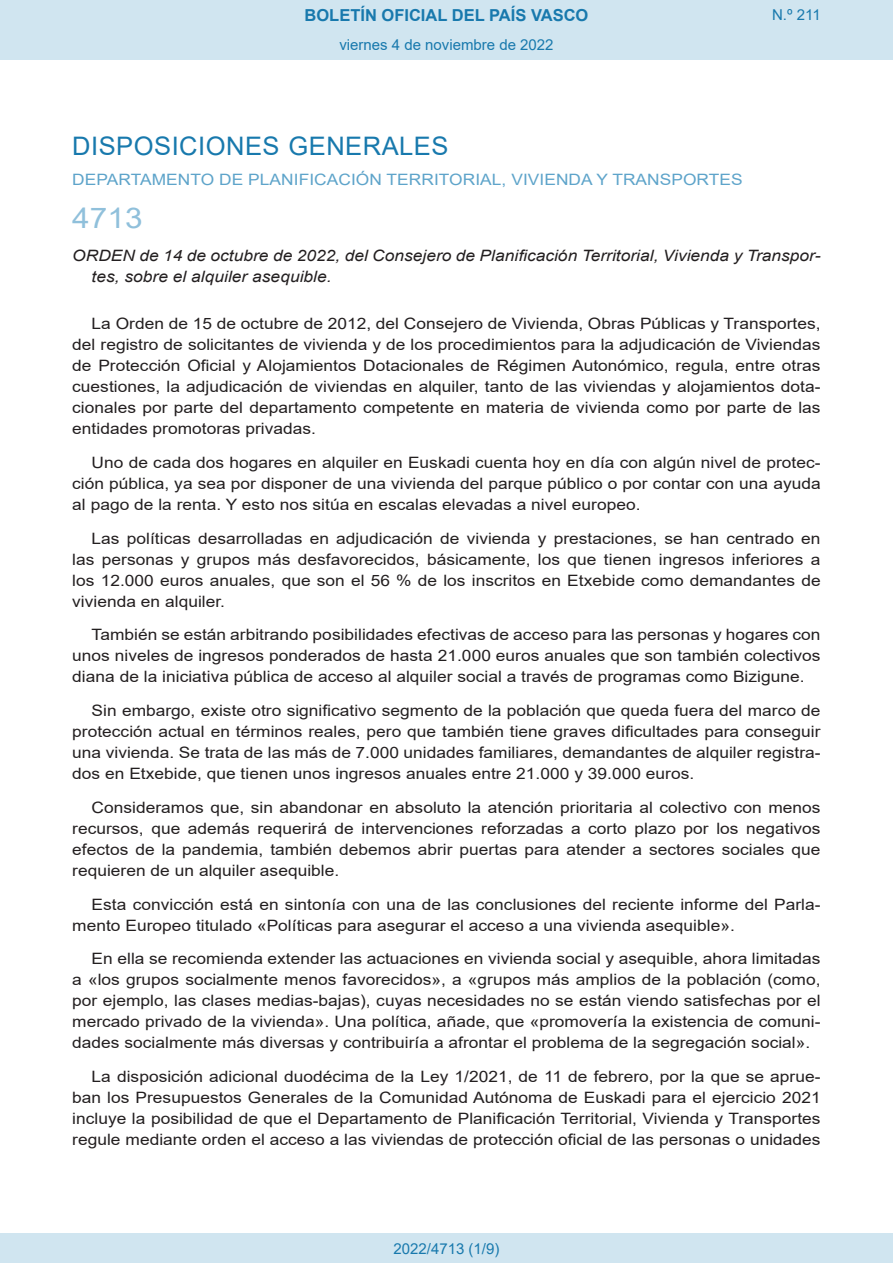
<style>
.page{position:relative;width:893px;height:1263px;background:#fff}
.page>*{position:absolute;margin:0;border:0;box-sizing:border-box;transform-origin:0 0}
.BOPVOrden{font:28.5px "Arial";color:#90c0db;scale:1.11 1}
.BOPVSeccion{font:25.5px "Arial";letter-spacing:.02em;color:#1879ad}
.t1{font:700 16.5px "Arial";color:#1879ad}
.BOPVDetalle{font:15.6px/21px "Arial";color:#231f20;text-align:justify;scale:1.11 1}
.BOPVTitulo{font:italic 15.6px/21px "Arial";color:#231f20;scale:1.11 1}
.BOPVOrganismo{font:15.6px "Arial";letter-spacing:.005em;color:#5ea4ca;scale:1.11 1}
.Paginacion_Centro{font:15px "Arial";color:#1879ad}
</style>
<div class="page">
<div style="left:0;top:0;width:893px;height:60px;background:#d0e5f0"></div>
<div style="left:0;top:1233px;width:893px;height:30px;background:#d0e5f0"></div>
<p class="t1" style="left:305px;top:3px;width:285px">BOLETÍN OFICIAL DEL PAÍS VASCO</p>
<p class="Paginacion_Centro" style="left:339px;top:35px;width:216px">viernes 4 de noviembre de 2022</p>
<p class="Paginacion_Centro" style="left:772px;top:5px;width:50px">N.º 211</p>
<p class="BOPVSeccion" style="left:72px;top:128px;width:378px">DISPOSICIONES GENERALES</p>
<p class="BOPVOrganismo" style="left:72px;top:169px;width:605px">DEPARTAMENTO DE PLANIFICACIÓN TERRITORIAL, VIVIENDA Y TRANSPORTES</p>
<p class="BOPVOrden" style="left:72px;top:198px;width:65px">4713</p>
<p class="BOPVTitulo" style="left:92px;top:246px;width:658px;text-indent:-19px">ORDEN de 14 de octubre de 2022, del Consejero de Planificación Territorial, Vivienda y Transpor&shy;tes, sobre el alquiler asequible.</p>
<p class="BOPVDetalle" style="left:72px;top:313px;width:676px;text-indent:19px">La Orden de 15 de octubre de 2012, del Consejero de Vivienda, Obras Públicas y Transportes, del registro de solicitantes de vivienda y de los procedimientos para la adjudicación de Viviendas de Protección Oficial y Alojamientos Dotacionales de Régimen Autonómico, regula, entre otras cuestiones, la adjudicación de viviendas en alquiler, tanto de las viviendas y alojamientos dota&shy;cionales por parte del departamento competente en materia de vivienda como por parte de las entidades promotoras privadas.</p>
<p class="BOPVDetalle" style="left:72px;top:452px;width:676px;text-indent:19px">Uno de cada dos hogares en alquiler en Euskadi cuenta hoy en día con algún nivel de protec&shy;ción pública, ya sea por disponer de una vivienda del parque público o por contar con una ayuda al pago de la renta. Y esto nos sitúa en escalas elevadas a nivel europeo.</p>
<p class="BOPVDetalle" style="left:72px;top:527px;width:676px;text-indent:19px">Las políticas desarrolladas en adjudicación de vivienda y prestaciones, se han centrado en las personas y grupos más desfavorecidos, básicamente, los que tienen ingresos inferiores a los 12.000 euros anuales, que son el 56 % de los inscritos en Etxebide como demandantes de vivienda en alquiler.</p>
<p class="BOPVDetalle" style="left:72px;top:624px;width:676px;text-indent:19px">También se están arbitrando posibilidades efectivas de acceso para las personas y hogares con unos niveles de ingresos ponderados de hasta 21.000 euros anuales que son también colectivos diana de la iniciativa pública de acceso al alquiler social a través de programas como Bizigune.</p>
<p class="BOPVDetalle" style="left:72px;top:700px;width:676px;text-indent:19px">Sin embargo, existe otro significativo segmento de la población que queda fuera del marco de protección actual en términos reales, pero que también tiene graves dificultades para conseguir una vivienda. Se trata de las más de 7.000 unidades familiares, demandantes de alquiler registra&shy;dos en Etxebide, que tienen unos ingresos anuales entre 21.000 y 39.000 euros.</p>
<p class="BOPVDetalle" style="left:72px;top:797px;width:676px;text-indent:19px">Consideramos que, sin abandonar en absoluto la atención prioritaria al colectivo con menos recursos, que además requerirá de intervenciones reforzadas a corto plazo por los negativos efectos de la pandemia, también debemos abrir puertas para atender a sectores sociales que requieren de un alquiler asequible.</p>
<p class="BOPVDetalle" style="left:72px;top:893px;width:676px;text-indent:19px">Esta convicción está en sintonía con una de las conclusiones del reciente informe del Parla&shy;mento Europeo titulado «Políticas para asegurar el acceso a una vivienda asequible».</p>
<p class="BOPVDetalle" style="left:72px;top:948px;width:676px;text-indent:19px">En ella se recomienda extender las actuaciones en vivienda social y asequible, ahora limitadas a «los grupos socialmente menos favorecidos», a «grupos más amplios de la población (como, por ejemplo, las clases medias-bajas), cuyas necesidades no se están viendo satisfechas por el mercado privado de la vivienda». Una política, añade, que «promovería la existencia de comuni&shy;dades socialmente más diversas y contribuiría a afrontar el problema de la segregación social».</p>
<p class="BOPVDetalle" style="left:72px;top:1066px;width:676px;text-indent:19px">La disposición adicional duodécima de la Ley 1/2021, de 11 de febrero, por la que se aprue&shy;ban los Presupuestos Generales de la Comunidad Autónoma de Euskadi para el ejercicio 2021 incluye la posibilidad de que el Departamento de Planificación Territorial, Vivienda y Transportes regule mediante orden el acceso a las viviendas de protección oficial de las personas o unidades</p>
<p class="Paginacion_Centro" style="left:393px;top:1238px;width:107px">2022/4713 (1/9)</p>
</div>
